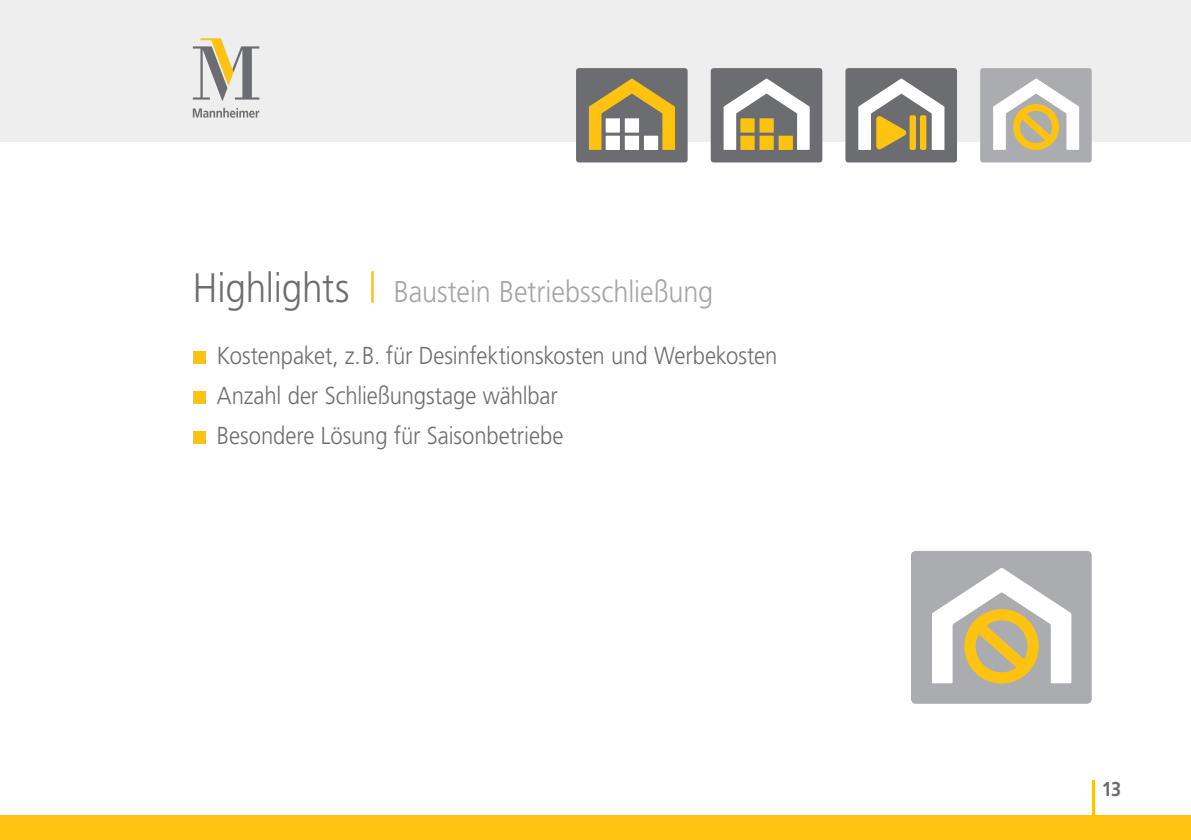
<style>
.page{position:relative;width:1191px;height:840px;background:#fff}
.page>*{position:absolute;margin:0;border:0;box-sizing:border-box;transform-origin:0 0}
.t1{font:300 30px "Frutiger";color:#a4a5a9;scale:.9 1}
.t2{font:300 24.4px/39.6px "Frutiger";letter-spacing:-.005em;color:#6c6d70;scale:.9 1}
.t3{font:700 20px "Frutiger";color:#6c6d70;scale:.9 1}
.s1{font-size:41px;color:#6c6d70}
.s2{font-size:41px;color:#fec210}
</style>
<div class="page">
<div style="left:193px;top:351px;width:13px;height:13px;background:#fec210"></div>
<div style="left:193px;top:391px;width:13px;height:12px;background:#fec210"></div>
<div style="left:193px;top:430px;width:13px;height:13px;background:#fec210"></div>
<div style="left:911px;top:550px;width:180px;height:153px;background:#abacb0;border-radius:5px"></div>
<svg style="left:932px;top:568px;width:139px;height:115px"></svg>
<hr style="left:1091px;top:780px;width:3px;height:59px;background:#fec210">
<div style="left:0;top:0;width:1191px;height:142px;background:#eeeeef"></div>
<div style="left:845px;top:68px;width:112px;height:94px;background:#6c6d70;border-radius:3px"></div>
<svg style="left:858px;top:78px;width:86px;height:72px"></svg>
<div style="left:980px;top:68px;width:111px;height:94px;background:#abacb0;border-radius:3px"></div>
<svg style="left:993px;top:78px;width:86px;height:72px"></svg>
<div style="left:576px;top:68px;width:111px;height:94px;background:#6c6d70;border-radius:3px"></div>
<svg style="left:589px;top:78px;width:86px;height:72px"></svg>
<div style="left:711px;top:68px;width:111px;height:94px;background:#6c6d70;border-radius:3px"></div>
<svg style="left:723px;top:78px;width:86px;height:72px"></svg>
<div style="left:0;top:815px;width:1191px;height:24px;background:#fec210"></div>
<svg style="left:193px;top:38px;width:66px;height:63px"></svg>
<svg style="left:193px;top:108px;width:66px;height:10px"></svg>
<p class="t1" style="left:193px;top:274px;width:580px"><span class="s1">Highlights</span> <span class="s2">|</span> Baustein Betriebsschließung</p>
<p class="t2" style="left:217px;top:336px;width:624px">Kostenpaket, z.B. für Desinfektionskosten und Werbekosten<br>Anzahl der Schließungstage wählbar<br>Besondere Lösung für Saisonbetriebe</p>
<p class="t3" style="left:1101px;top:776px;width:23px">13</p>
</div>
